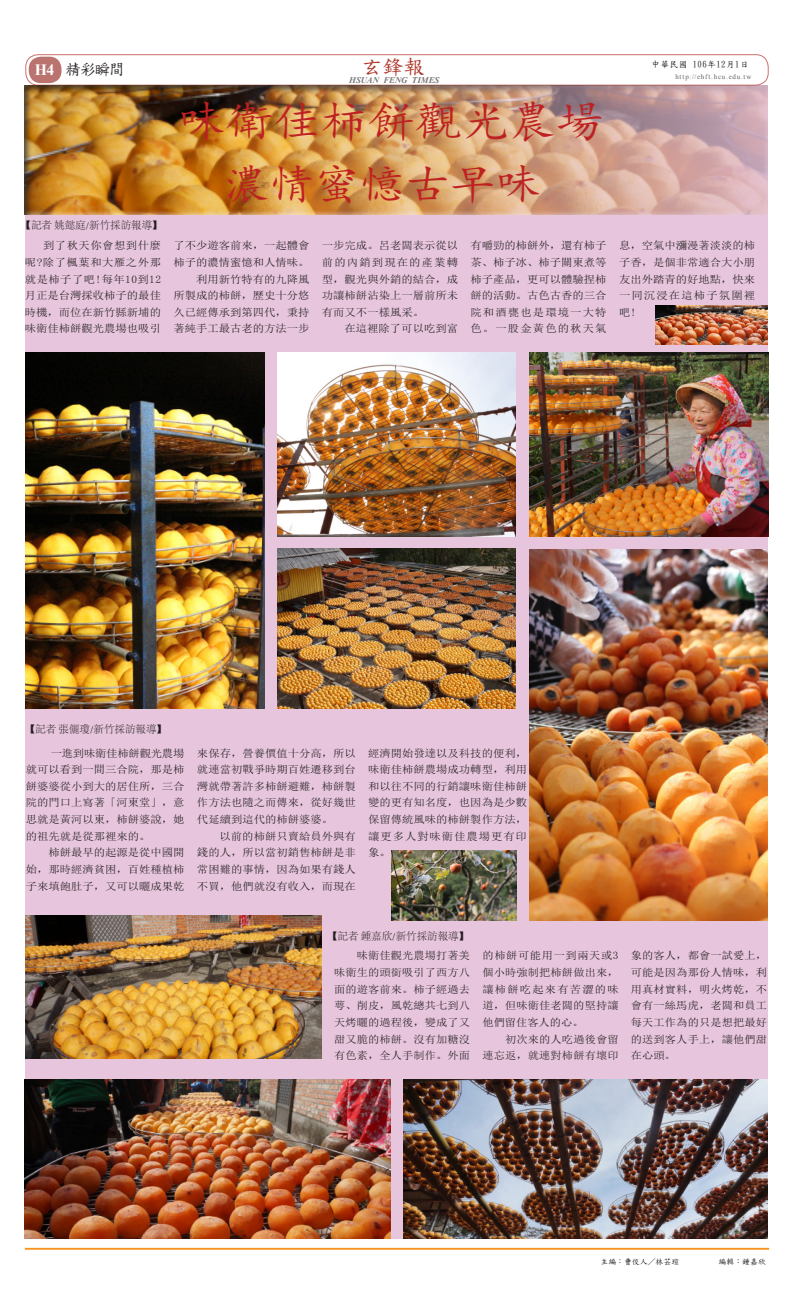
<style>
.page{position:relative;width:794px;height:1295px;background:#fff}
.page>*{position:absolute;margin:0;border:0;box-sizing:border-box;transform-origin:0 0}
.t1{font:43.75px "Kai Ti";color:#be2122;scale:1.08 1}
.t2{font:42px "Kai Ti";color:#be2122;scale:1.08 1}
.t3{font:21px "DF Kai Shu SB Estd BF";color:#b1392e}
.t4{font:15.75px "DF Kai Shu SB Estd BF";color:#231f20}
.t5{font:10.5px/16.6px "Sim Sun";color:#231f20;text-align:justify;scale:1.08 1}
.t6{font:300 10.5px "Adobe Song Std";color:#231f20}
.t7{font:10.41px/16.6px "Sim Sun";letter-spacing:.01em;color:#231f20;text-align:justify;scale:1.08 1}
.t8{font:italic 700 8.75px "Times New Roman";letter-spacing:.005em;color:#787677}
.t9{font:8.75px "DF Kai Shu SB Estd BF";letter-spacing:.05em;color:#231f20}
.t10{font:7.88px "DF Kai Shu SB Estd BF";color:#231f20}
.t11{font:7px "Times New Roman";letter-spacing:.12em;color:#646363}
.s1{font-family:"Times New Roman";font-weight:700;color:#fff}
</style>
<div class="page">
<div style="left:25px;top:85px;width:742px;height:1153px;background:#e7c5dd"></div>
<div style="left:26px;top:55px;width:742px;height:30px;border:1px solid #ce706b;border-radius:12px"></div>
<div style="left:29px;top:57px;width:33px;height:26px;background:#bb736f;border-radius:12px"></div>
<hr style="left:25px;top:1248px;width:744px;height:1px;background:#f7931d">
<img style="left:26px;top:352px;width:239px;height:356px">
<img style="left:278px;top:549px;width:238px;height:159px">
<img style="left:529px;top:550px;width:238px;height:370px">
<img style="left:529px;top:352px;width:239px;height:184px">
<img style="left:403px;top:1079px;width:364px;height:159px">
<div style="left:25px;top:85px;width:743px;height:130px;background:#231f20;opacity:.75"></div>
<img style="left:25px;top:915px;width:296px;height:144px">
<img style="left:278px;top:352px;width:238px;height:184px">
<img style="left:25px;top:1079px;width:366px;height:159px">
<img style="left:391px;top:850px;width:125px;height:70px">
<img style="left:655px;top:305px;width:112px;height:39px">
<p class="t4" style="left:35px;top:62px;width:91px"><span class="s1">H4</span> 精彩瞬間</p>
<p class="t6" style="left:21px;top:219px;width:144px">【記者 姚懿庭/新竹採訪報導】</p>
<p class="t3" style="left:362px;top:56px;width:64px">玄鋒報</p>
<p class="t8" style="left:349px;top:74px;width:92px">HSUAN FENG TIMES</p>
<p class="t1" style="left:178px;top:99px;width:395px">味衛佳柿餅觀光農場</p>
<p class="t2" style="left:224px;top:163px;width:295px">濃情蜜憶古早味</p>
<p class="t9" style="left:651px;top:60px;width:99px">中華民國 106年12月1日</p>
<p class="t11" style="left:675px;top:72px;width:78px">http://ehft.hcu.edu.tw</p>
<p class="t5" style="left:25px;top:237px;width:128px;text-indent:18px">到了秋天你會想到什麼呢?除了楓葉和大雁之外那就是柿子了吧!每年10到12月正是台灣採收柿子的最佳時機，而位在新竹縣新埔的味衛佳柿餅觀光農場也吸引</p>
<p class="t5" style="left:173px;top:237px;width:128px">了不少遊客前來，一起體會柿子的濃情蜜憶和人情味。</p>
<p class="t5" style="left:173px;top:270px;width:128px;text-indent:23px">利用新竹特有的九降風所製成的柿餅，歷史十分悠久已經傳承到第四代，秉持著純手工最古老的方法一步</p>
<p class="t5" style="left:322px;top:237px;width:128px">一步完成。呂老闆表示從以前的內銷到現在的產業轉型，觀光與外銷的結合，成功讓柿餅沾染上一層前所未有而又不一樣風采。</p>
<p class="t5" style="left:344px;top:320px;width:106px">在這裡除了可以吃到富</p>
<p class="t5" style="left:470px;top:237px;width:128px">有嚼勁的柿餅外，還有柿子茶、柿子冰、柿子關東煮等柿子產品，更可以體驗捏柿餅的活動。古色古香的三合院和酒甕也是環境一大特色。一股金黃色的秋天氣</p>
<p class="t5" style="left:619px;top:237px;width:128px">息，空氣中瀰漫著淡淡的柿子香，是個非常適合大小朋友出外踏青的好地點，快來一同沉浸在這柿子氛圍裡吧!</p>
<p class="t6" style="left:25px;top:723px;width:144px">【記者 張儷瓊/新竹採訪報導】</p>
<p class="t5" style="left:26px;top:744px;width:148px;text-indent:25px">一進到味衛佳柿餅觀光農場就可以看到一間三合院，那是柿餅婆婆從小到大的居住所，三合院的門口上寫著「河東堂」，意思就是黃河以東，柿餅婆說，她的祖先就是從那裡來的。</p>
<p class="t5" style="left:26px;top:844px;width:148px;text-indent:23px">柿餅最早的起源是從中國開始，那時經濟貧困，百姓種植柿子來填飽肚子，又可以曬成果乾</p>
<p class="t5" style="left:197px;top:744px;width:149px">來保存，營養價值十分高，所以就連當初戰爭時期百姓遷移到台灣就帶著許多柿餅避難，柿餅製作方法也隨之而傳來，從好幾世代延續到這代的柿餅婆婆。</p>
<p class="t5" style="left:197px;top:828px;width:149px;text-indent:23px">以前的柿餅只賣給員外與有錢的人，所以當初銷售柿餅是非常困難的事情，因為如果有錢人不買，他們就沒有收入，而現在</p>
<p class="t5" style="left:368px;top:744px;width:148px">經濟開始發達以及科技的便利，味衛佳柿餅農場成功轉型，利用和以往不同的行銷讓味衛佳柿餅變的更有知名度，也因為是少數保留傳統風味的柿餅製作方法，讓更多人對味衛佳農場更有印象。</p>
<p class="t6" style="left:327px;top:931px;width:144px">【記者 鍾嘉欣/新竹採訪報導】</p>
<p class="t7" style="left:334px;top:947px;width:128px;text-indent:23px">味衛佳觀光農場打著美味衛生的頭銜吸引了西方八面的遊客前來。柿子經過去萼、削皮，風乾總共七到八天烤曬的過程後，變成了又甜又脆的柿餅。沒有加糖沒有色素，全人手制作。外面</p>
<p class="t7" style="left:482px;top:947px;width:128px">的柿餅可能用一到兩天或3個小時強制把柿餅做出來，讓柿餅吃起來有苦澀的味道，但味衛佳老闆的堅持讓他們留住客人的心。</p>
<p class="t7" style="left:482px;top:1030px;width:128px;text-align:right">初次來的人吃過後會留<br>連忘返，就連對柿餅有壞印</p>
<p class="t7" style="left:631px;top:947px;width:128px">象的客人，都會一試愛上，可能是因為那份人情味，利用真材實料，明火烤乾，不會有一絲馬虎，老闆和員工每天工作為的只是想把最好的送到客人手上，讓他們甜在心頭。</p>
<p class="t10" style="left:600px;top:1258px;width:167px">主編：曹佼人／林芸瑄　　　　　編輯：鍾嘉欣</p>
</div>
